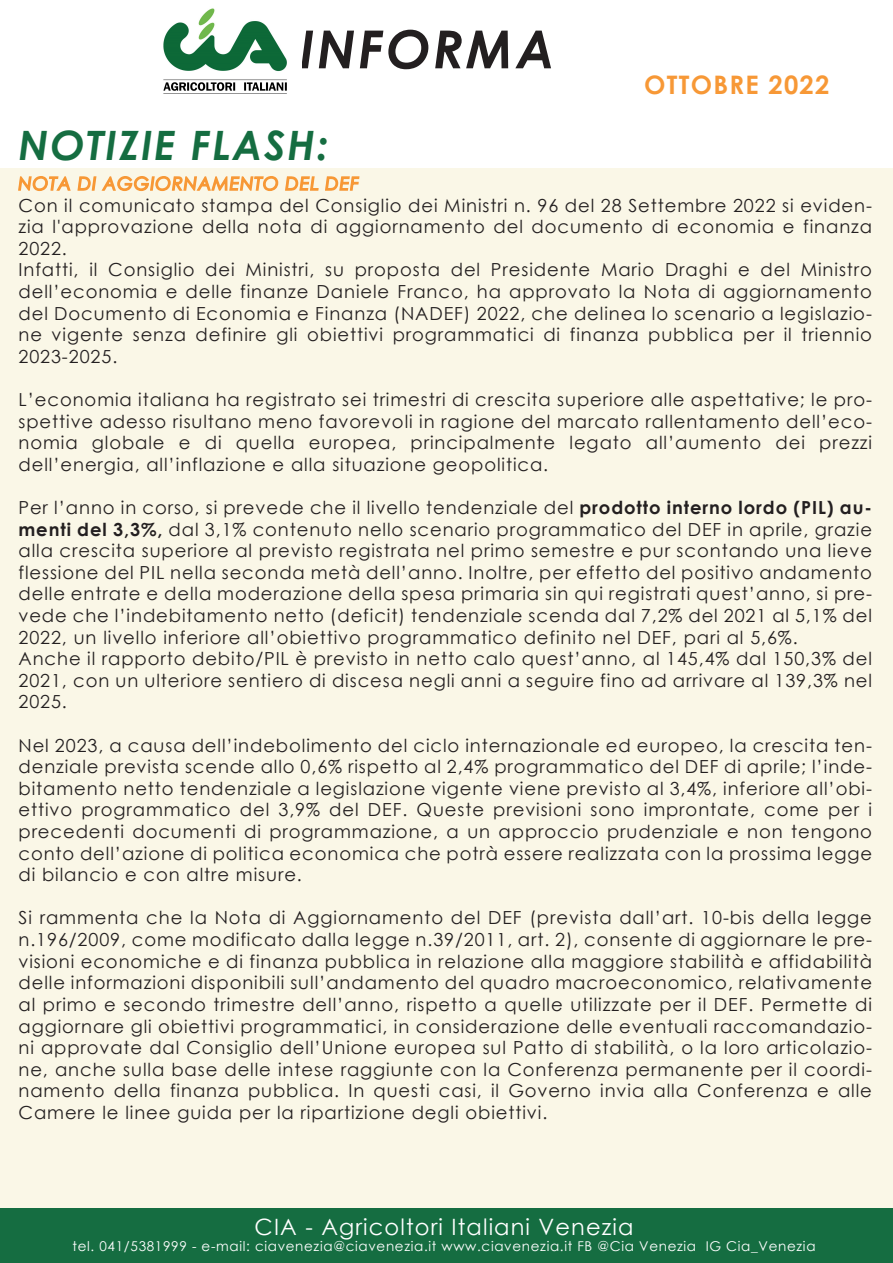
<style>
.page{position:relative;width:893px;height:1263px;background:#fff}
.page>*{position:absolute;margin:0;border:0;box-sizing:border-box;transform-origin:0 0}
.t1{font:italic 700 52.5px "Century Gothic";letter-spacing:.05em;color:#231f20}
.t2{font:italic 700 40.5px "Century Gothic";letter-spacing:.05em;color:#156d41}
.t3{font:700 25.5px "Century Gothic";letter-spacing:.05em;color:#f79836}
.t4{font:22.5px "Century Gothic";letter-spacing:.05em;color:#fff}
.t5{font:18px/21.6px "Century Gothic";letter-spacing:.05em;color:#231f20;text-align:justify}
.t6{font:13.5px "Century Gothic";letter-spacing:.05em;color:#fff}
.s1{font-weight:700}
</style>
<div class="page">
<div style="left:0;top:168px;width:893px;height:1050px;background:#faf7e7"></div>
<div style="left:0;top:1209px;width:893px;height:54px;background:#156d41"></div>
<svg style="left:18px;top:176px;width:342px;height:16px"></svg>
<img style="left:163px;top:8px;width:124px;height:86px">
<h1 class="t1" style="left:300px;top:9px;width:257px">INFORMA</h1>
<h2 class="t2" style="left:19px;top:115px;width:311px">NOTIZIE FLASH:</h2>
<h3 class="t3" style="left:644px;top:66px;width:187px">OTTOBRE 2022</h3>
<p class="t5" style="left:19px;top:194px;width:855px;text-align:left">Con il comunicato stampa del Consiglio dei Ministri n. 96 del 28 Settembre 2022 si eviden&shy;zia l'approvazione della nota di aggiornamento del documento di economia e finanza 2022.<br>Infatti, il Consiglio dei Ministri, su proposta del Presidente Mario Draghi e del Ministro dell’economia e delle finanze Daniele Franco, ha approvato la Nota di aggiornamento del Documento di Economia e Finanza (NADEF) 2022, che delinea lo scenario a legislazio&shy;ne vigente senza definire gli obiettivi programmatici di finanza pubblica per il triennio 2023-2025.</p>
<p class="t5" style="left:19px;top:388px;width:855px">L’economia italiana ha registrato sei trimestri di crescita superiore alle aspettative; le pro&shy;spettive adesso risultano meno favorevoli in ragione del marcato rallentamento dell’eco&shy;nomia globale e di quella europea, principalmente legato all’aumento dei prezzi dell’energia, all’inflazione e alla situazione geopolitica.</p>
<p class="t5" style="left:19px;top:496px;width:855px;text-align:left">Per l’anno in corso, si prevede che il livello tendenziale del <span class="s1">prodotto interno lordo (PIL) au&shy;menti del 3,3%,</span> dal 3,1% contenuto nello scenario programmatico del DEF in aprile, grazie alla crescita superiore al previsto registrata nel primo semestre e pur scontando una lieve flessione del PIL nella seconda metà dell’anno. Inoltre, per effetto del positivo andamento delle entrate e della moderazione della spesa primaria sin qui registrati quest’anno, si pre&shy;vede che l’indebitamento netto (deficit) tendenziale scenda dal 7,2% del 2021 al 5,1% del 2022, un livello inferiore all’obiettivo programmatico definito nel DEF, pari al 5,6%.<br>Anche il rapporto debito/PIL è previsto in netto calo quest’anno, al 145,4% dal 150,3% del 2021, con un ulteriore sentiero di discesa negli anni a seguire fino ad arrivare al 139,3% nel 2025.</p>
<p class="t5" style="left:19px;top:734px;width:855px">Nel 2023, a causa dell’indebolimento del ciclo internazionale ed europeo, la crescita ten&shy;denziale prevista scende allo 0,6% rispetto al 2,4% programmatico del DEF di aprile; l’inde&shy;bitamento netto tendenziale a legislazione vigente viene previsto al 3,4%, inferiore all’obi&shy;ettivo programmatico del 3,9% del DEF. Queste previsioni sono improntate, come per i precedenti documenti di programmazione, a un approccio prudenziale e non tengono conto dell’azione di politica economica che potrà essere realizzata con la prossima legge di bilancio e con altre misure.</p>
<p class="t5" style="left:19px;top:907px;width:855px">Si rammenta che la Nota di Aggiornamento del DEF (prevista dall’art. 10-bis della legge n.196/2009, come modificato dalla legge n.39/2011, art. 2), consente di aggiornare le pre&shy;visioni economiche e di finanza pubblica in relazione alla maggiore stabilità e affidabilità delle informazioni disponibili sull’andamento del quadro macroeconomico, relativamente al primo e secondo trimestre dell’anno, rispetto a quelle utilizzate per il DEF. Permette di aggiornare gli obiettivi programmatici, in considerazione delle eventuali raccomandazio&shy;ni approvate dal Consiglio dell’Unione europea sul Patto di stabilità, o la loro articolazio&shy;ne, anche sulla base delle intese raggiunte con la Conferenza permanente per il coordi&shy;namento della finanza pubblica. In questi casi, il Governo invia alla Conferenza e alle Camere le linee guida per la ripartizione degli obiettivi.</p>
<p class="t4" style="left:255px;top:1211px;width:380px">CIA - Agricoltori Italiani Venezia</p>
<p class="t6" style="left:73px;top:1236px;width:744px">tel. 041/5381999 - e-mail: ciavenezia@ciavenezia.it www.ciavenezia.it FB @Cia Venezia IG Cia_Venezia</p>
</div>
